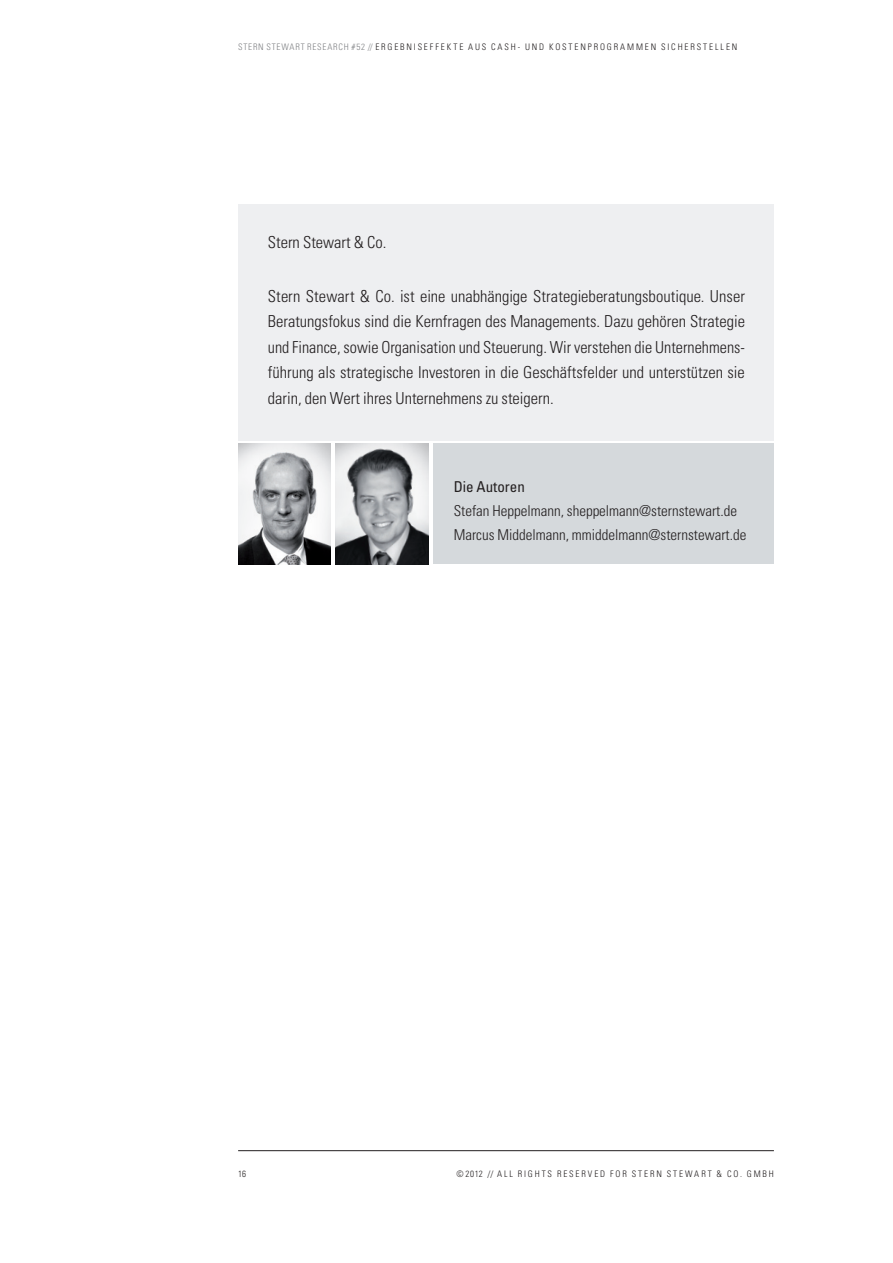
<style>
.page{position:relative;width:893px;height:1263px;background:#fff}
.page>*{position:absolute;margin:0;border:0;box-sizing:border-box;transform-origin:0 0}
.t1{font:300 condensed 16.5px/25.5px "Univers LT";color:#231f20;text-align:justify}
.t2{font:300 condensed 15px/24px "Univers LT";color:#231f20}
.t3{font:condensed 15px "Univers LT";color:#231f20}
.t4{font:300 condensed 9px "Univers LT";letter-spacing:.205em;color:#231f20}
.s1{color:#808285}
</style>
<div class="page">
<div style="left:434px;top:444px;width:340px;height:120px;background:#d5d9dc"></div>
<img style="left:336px;top:444px;width:93px;height:120px">
<img style="left:238px;top:444px;width:93px;height:120px">
<div style="left:238px;top:204px;width:536px;height:236px;background:#eeeff1"></div>
<hr style="left:238px;top:1150px;width:536px;height:1px;background:#231f20">
<p class="t4" style="left:238px;top:41px;width:501px"><span class="s1">Stern Stewart Research #52 //</span> E rgebniseffekte aus Cash- und Kos tenprogrammen sichers tellen</p>
<p class="t1" style="left:268px;top:229px;width:120px">Stern Stewart &amp; Co.</p>
<p class="t1" style="left:268px;top:283px;width:479px">Stern Stewart &amp; Co. ist eine unabhängige Strategieberatungsboutique. Unser Beratungsfokus sind die Kernfragen des Managements. Dazu gehören Strategie und Finance, sowie Organisation und Steuerung. Wir verstehen die Unternehmens&shy;führung als strategische I nvestoren in die Geschäftsfelder und unterstützen sie darin, den Wert ihres Unternehmens zu steigern.</p>
<p class="t3" style="left:454px;top:477px;width:73px">Die Autoren</p>
<p class="t2" style="left:454px;top:499px;width:294px">Stefan Heppelmann, sheppelmann@sternstewart.de<br>Marcus Middelmann, mmiddelmann@sternstewart.de</p>
<p class="t4" style="left:238px;top:1168px;width:9px">16</p>
<p class="t4" style="left:456px;top:1168px;width:318px">© 2012 // All rights reserv ed for Stern Stew art &amp; Co. GmbH</p>
</div>
